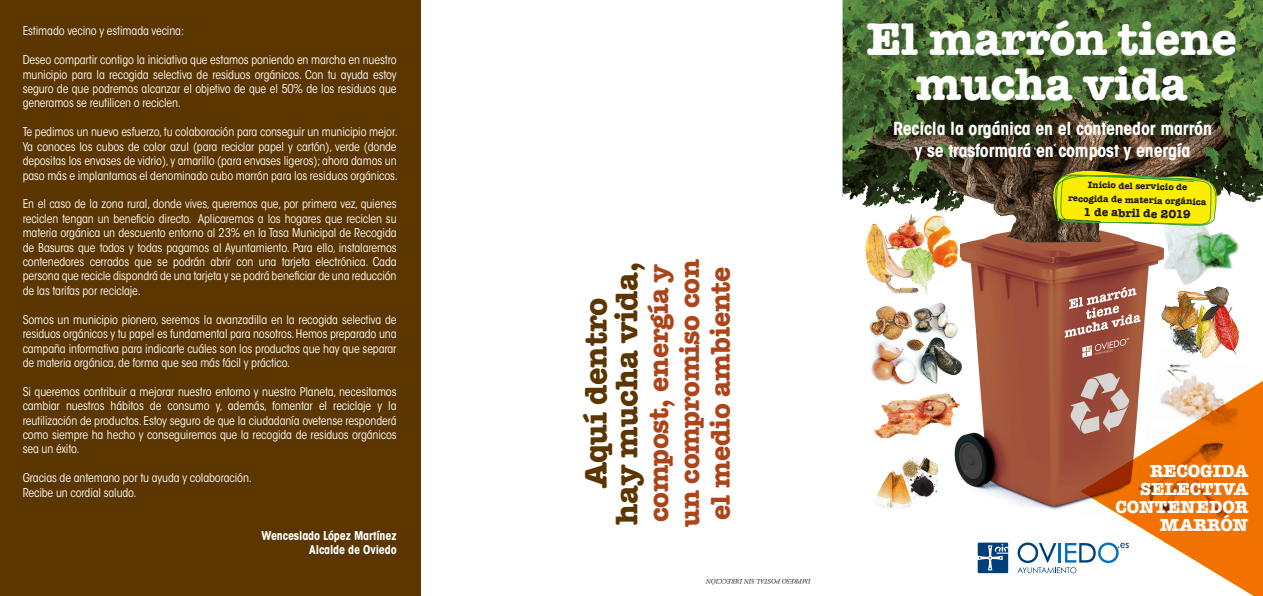
<style>
.page{position:relative;width:1263px;height:596px;background:#fff}
.page>*{position:absolute;margin:0;border:0;box-sizing:border-box;transform-origin:0 0}
.t1{font:700 47.1px/45px "American Typewriter";letter-spacing:-.01em;color:#fff;text-align:center}
.t2{font:700 32.2px "American Typewriter";letter-spacing:-.01em;color:#5b3600}
.t3{font:700 28px/30.8px "American Typewriter";letter-spacing:-.01em;color:#ac4519}
.t4{font:700 18px/18px "American Typewriter";letter-spacing:-.01em;color:#fff;text-align:center}
.t5{font:700 condensed 17.9px "ITC Avant Garde Std";letter-spacing:-.01em;color:#fff}
.t6{font:condensed 12px/14.4px "ITC Avant Garde Std";letter-spacing:-.01em;color:#fff;text-align:justify}
.t7{font:700 condensed 12px "ITC Avant Garde Std";letter-spacing:-.01em;color:#fff}
.t8{font:700 12px "American Typewriter";color:#1d1d1b}
.t9{font:700 9.5px "American Typewriter";color:#1d1d1b}
.t10{font:italic 7px "Minion Pro";color:#1d1d1b}
</style>
<div class="page">
<div style="left:0;top:0;width:420px;height:595px;background:#5b3600"></div>
<img style="left:861px;top:0;width:400px;height:574px">
<img style="left:873px;top:456px;width:65px;height:52px">
<img style="left:938px;top:224px;width:230px;height:310px">
<img style="left:842px;top:0;width:22px;height:200px">
<svg style="left:978px;top:542px;width:30px;height:30px"></svg>
<svg style="left:1017px;top:542px;width:64px;height:31px"></svg>
<img style="left:869px;top:392px;width:90px;height:45px">
<img style="left:869px;top:302px;width:93px;height:83px">
<img style="left:861px;top:213px;width:98px;height:83px">
<img style="left:1186px;top:286px;width:33px;height:9px">
<img style="left:1148px;top:348px;width:100px;height:24px">
<svg style="left:1081px;top:372px;width:182px;height:223px"></svg>
<svg style="left:1007px;top:164px;width:216px;height:80px;background:#aaa034"></svg>
<p class="t6" style="left:23px;top:24px;width:163px">Estimado vecino y estimada vecina:</p>
<p class="t6" style="left:23px;top:53px;width:375px">Deseo compartir contigo la iniciativa que estamos poniendo en marcha en nuestro municipio para la recogida selectiva de residuos orgánicos. Con tu ayuda estoy seguro de que podremos alcanzar el objetivo de que el 50% de los residuos que generamos se reutilicen o reciclen.</p>
<p class="t6" style="left:23px;top:125px;width:377px">Te pedimos un nuevo esfuerzo, tu colaboración para conseguir un municipio mejor.<br>Ya conoces los cubos de color azul (para reciclar papel y cartón), verde (donde depositas los envases de vidrio), y amarillo (para envases ligeros); ahora damos un paso más e implantamos el denominado cubo marrón para los residuos orgánicos.</p>
<p class="t6" style="left:23px;top:197px;width:375px">En el caso de la zona rural, donde vives, queremos que, por primera vez, quienes reciclen tengan un beneficio directo. Aplicaremos a los hogares que reciclen su materia orgánica un descuento entorno al 23% en la Tasa Municipal de Recogida de Basuras que todos y todas pagamos al Ayuntamiento. Para ello, instalaremos contenedores cerrados que se podrán abrir con una tarjeta electrónica. Cada persona que recicle dispondrá de una tarjeta y se podrá beneficiar de una reducción de las tarifas por reciclaje.</p>
<p class="t6" style="left:23px;top:312px;width:375px">Somos un municipio pionero, seremos la avanzadilla en la recogida selectiva de residuos orgánicos y tu papel es fundamental para nosotros. Hemos preparado una campaña informativa para indicarte cuáles son los productos que hay que separar de materia orgánica, de forma que sea más fácil y práctico.</p>
<p class="t6" style="left:23px;top:384px;width:375px">Si queremos contribuir a mejorar nuestro entorno y nuestro Planeta, necesitamos cambiar nuestros hábitos de consumo y, además, fomentar el reciclaje y la reutilización de productos. Estoy seguro de que la ciudadanía ovetense responderá como siempre ha hecho y conseguiremos que la recogida de residuos orgánicos sea un éxito.</p>
<p class="t6" style="left:23px;top:470px;width:231px">Gracias de antemano por tu ayuda y colaboración.</p>
<p class="t6" style="left:23px;top:485px;width:116px">Recibe un cordial saludo.</p>
<p class="t7" style="left:261px;top:527px;width:137px">Wenceslado López Martínez</p>
<p class="t7" style="left:309px;top:542px;width:89px">Alcalde de Oviedo</p>
<p class="t2" style="left:599px;top:524px;width:264px;rotate:-90deg">hay mucha vida,</p>
<p class="t3" style="left:642px;top:526px;width:269px;rotate:-90deg">compost, energía y un compromiso con el medio ambiente</p>
<p class="t2" style="left:568px;top:488px;width:191px;rotate:-90deg">Aquí dentro</p>
<p class="t10" style="left:811px;top:585px;width:106px;rotate:-180deg">IMPRESO POSTAL SIN DIRECCIÓN</p>
<p class="t1" style="left:866px;top:14px;width:372px">El marrón tiene mucha vida</p>
<p class="t5" style="left:893px;top:117px;width:320px">Recicla la orgánica en el contenedor marrón</p>
<p class="t5" style="left:914px;top:139px;width:278px">y se trasformará en compost y energía</p>
<p class="t9" style="left:1088px;top:176px;width:101px;rotate:2deg">Inicio del servicio de</p>
<p class="t9" style="left:1068px;top:189px;width:140px;rotate:2deg">recogida de materia orgánica</p>
<p class="t8" style="left:1083px;top:202px;width:109px;rotate:1deg">1 de abril de 2019</p>
<p class="t4" style="left:1140px;top:461px;width:110px">RECOGIDA<br>SELECTIVA</p>
<p class="t4" style="left:1115px;top:497px;width:134px">CONTENEDOR</p>
<p class="t4" style="left:1160px;top:515px;width:90px">MARRÓN</p>
</div>
